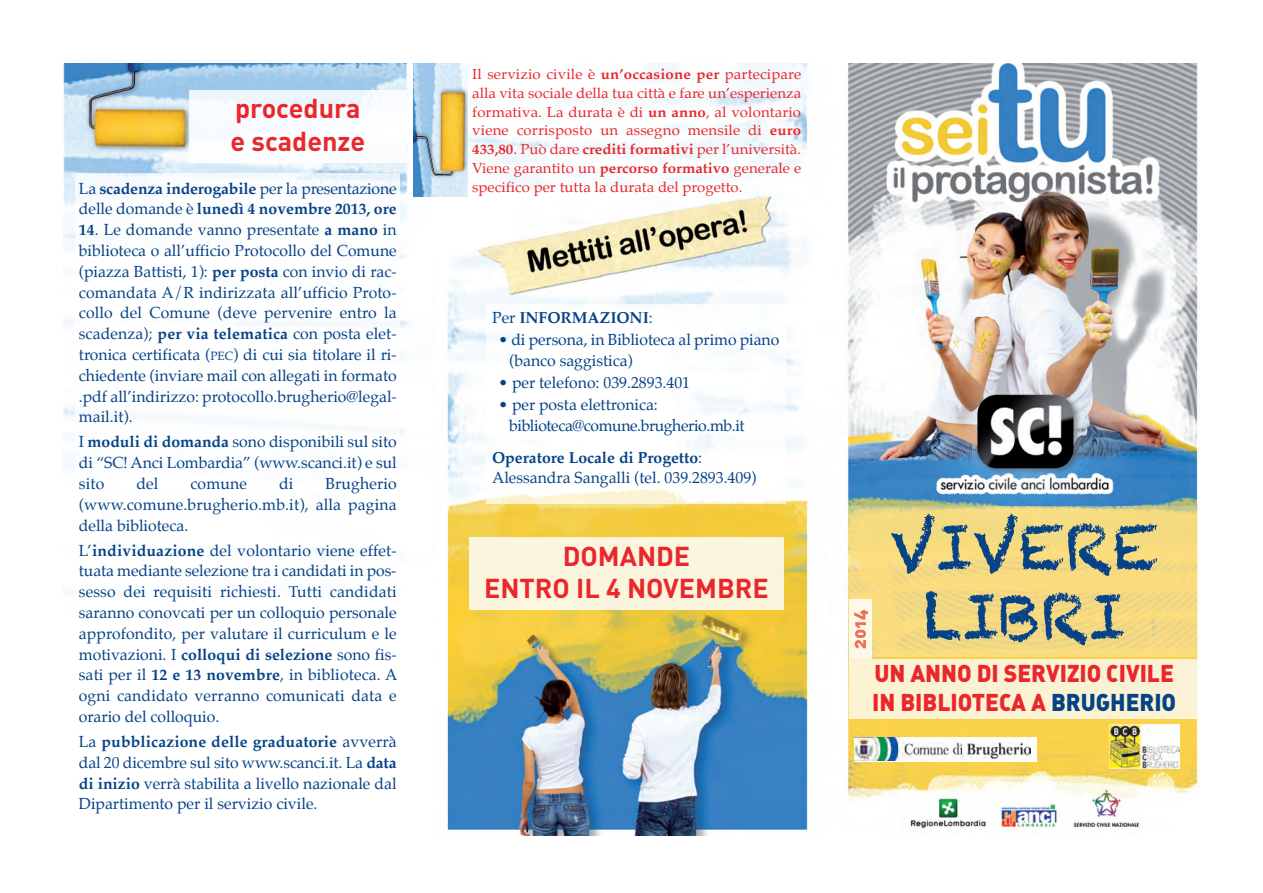
<style>
.page{position:relative;width:1263px;height:893px;background:#fff}
.page>*{position:absolute;margin:0;border:0;box-sizing:border-box;transform-origin:0 0}
.t1{font:61.95px/69.3px "Chalkduster";color:#054286;text-align:center}
.t2{font:700 27px/32.4px "DIN";color:#e9282d}
.t3{font:24px/28.8px "DIN Black Alternate";color:#e9282d;scale:.95 1}
.t4{font:15.75px/20.9px "Palatino";color:#054286;text-align:justify}
.t5{font:15.75px/20.9px "Palatino";letter-spacing:-.025em;color:#054286}
.t6{font:700 15.75px "Palatino";color:#054286}
.t7{font:14.25px/18.9px "Palatino";color:#e9282d;text-align:justify;scale:1.05 1}
.s1{font-weight:700}
.s2{font-weight:400}
.s3{font-size:11.85px}
.s4{color:#054286}
</style>
<div class="page">
<img style="left:64px;top:64px;width:1134px;height:772px">
<img style="left:849px;top:657px;width:22px;height:2px">
<img style="left:1110px;top:724px;width:69px;height:44px">
<div style="left:854px;top:737px;width:182px;height:25px;background:#fff"></div>
<img style="left:854px;top:738px;width:176px;height:23px">
<img style="left:76px;top:174px;width:324px;height:647px">
<div style="left:849px;top:659px;width:349px;height:60px;background:#fbf3d4"></div>
<img style="left:849px;top:506px;width:349px;height:151px">
<svg style="left:854px;top:610px;width:14px;height:38px"></svg>
<img style="left:486px;top:304px;width:299px;height:199px">
<img style="left:189px;top:90px;width:217px;height:73px">
<img style="left:414px;top:64px;width:53px;height:132px">
<div style="left:469px;top:537px;width:314px;height:73px;background:#fbf5de"></div>
<h2 class="t2" style="left:230px;top:93px;width:136px">procedura e scadenze</h2>
<p class="t7" style="left:472px;top:66px;width:315px">Il servizio civile è <span class="s1">un’occasione per</span> partecipare alla vita sociale della tua città e fare un’esperienza formativa. La durata è di <span class="s1">un anno</span>, al volontario viene corrisposto un assegno mensile di <span class="s1">euro 433,80</span>. Può dare <span class="s1">crediti formativi</span> per l’università.<br>Viene garantito un <span class="s1">percorso formativo</span> generale e</p>
<p class="t4" style="left:79px;top:179px;width:319px">La <span class="s1">scadenza inderogabile</span> per la presentazione</p>
<p class="t7" style="left:472px;top:179px;width:259px">specifico per tutta la durata del progetto.</p>
<p class="t6" style="left:79px;top:201px;width:319px"><span class="s2">delle domande è</span> lunedì 4 novembre 2013, ore</p>
<p class="t4" style="left:79px;top:220px;width:319px"><span class="s1">14</span>. Le domande vanno presentate <span class="s1">a mano</span> in biblioteca o all’ufficio Protocollo del Comune (piazza Battisti, 1): <span class="s1">per posta</span> con invio di rac&shy;comandata A/R indirizzata all’ufficio Proto&shy;collo del Comune (deve pervenire entro la scadenza); <span class="s1">per via telematica</span> con posta elet&shy;tronica certificata (<span class="s3">PeC</span>) di cui sia titolare il ri&shy;chiedente (inviare mail con allegati in formato .pdf all’indirizzo: protocollo.brugherio@legal&shy;mail.it).</p>
<p class="t4" style="left:79px;top:433px;width:319px">I <span class="s1">moduli di domanda</span> sono disponibili sul sito di “SC! Anci Lombardia” (www.scanci.it) e sul sito</p>
<p class="t6" style="left:492px;top:310px;width:162px"><span class="s2">Per</span> informazioni<span class="s2">:</span></p>
<p class="t4" style="left:509px;top:331px;width:272px;text-indent:-11px">• di persona, in Biblioteca al primo piano (banco saggistica)</p>
<p class="t4" style="left:498px;top:374px;width:193px">• per telefono: 039.2893.401</p>
<p class="t5" style="left:509px;top:396px;width:237px;text-indent:-11px">• per posta elettronica: biblioteca@comune.brugherio.mb.it</p>
<p class="t4" style="left:492px;top:448px;width:266px"><span class="s1">operatore Locale di Progetto</span>:<br>Alessandra Sangalli (tel. 039.2893.409)</p>
<p class="t4" style="left:79px;top:474px;width:319px;text-indent:246px">Brugherio (www.comune.brugherio.mb.it), alla pagina della biblioteca.</p>
<p class="t4" style="left:79px;top:541px;width:320px">L’<span class="s1">individuazione</span> del volontario viene effet&shy;tuata mediante selezione tra i candidati in pos&shy;sesso dei requisiti richiesti. Tutti candidati saranno conovcati per un colloquio personale approfondito, per valutare il curriculum e le motivazioni. I <span class="s1">colloqui di selezione</span> sono fis&shy;sati per il <span class="s1">12 e 13 novembre</span>, in biblioteca. A ogni candidato verranno comunicati data e orario del colloquio.</p>
<p class="t4" style="left:79px;top:732px;width:319px">La <span class="s1">pubblicazione delle graduatorie</span> avverrà dal 20 dicembre sul sito www.scanci.it. La <span class="s1">data di inizio</span> verrà stabilita a livello nazionale dal Dipartimento per il servizio civile.</p>
<p class="t4" style="left:136px;top:474px;width:24px">del</p>
<p class="t4" style="left:190px;top:474px;width:58px">comune</p>
<p class="t4" style="left:279px;top:474px;width:16px">di</p>
<h2 class="t2" style="left:484px;top:540px;width:286px;text-align:center">DOMANDE<br>ENTRO IL 4 NOVEMBRE</h2>
<h1 class="t1" style="left:890px;top:512px;width:270px">VIVERE<br>LIBRI</h1>
<h3 class="t3" style="left:872px;top:659px;width:322px">UN ANNO DI SERVIZIO CIVILE<br>IN BIBLIOTECA A <span class="s4">BRUGHERIO</span></h3>
</div>
